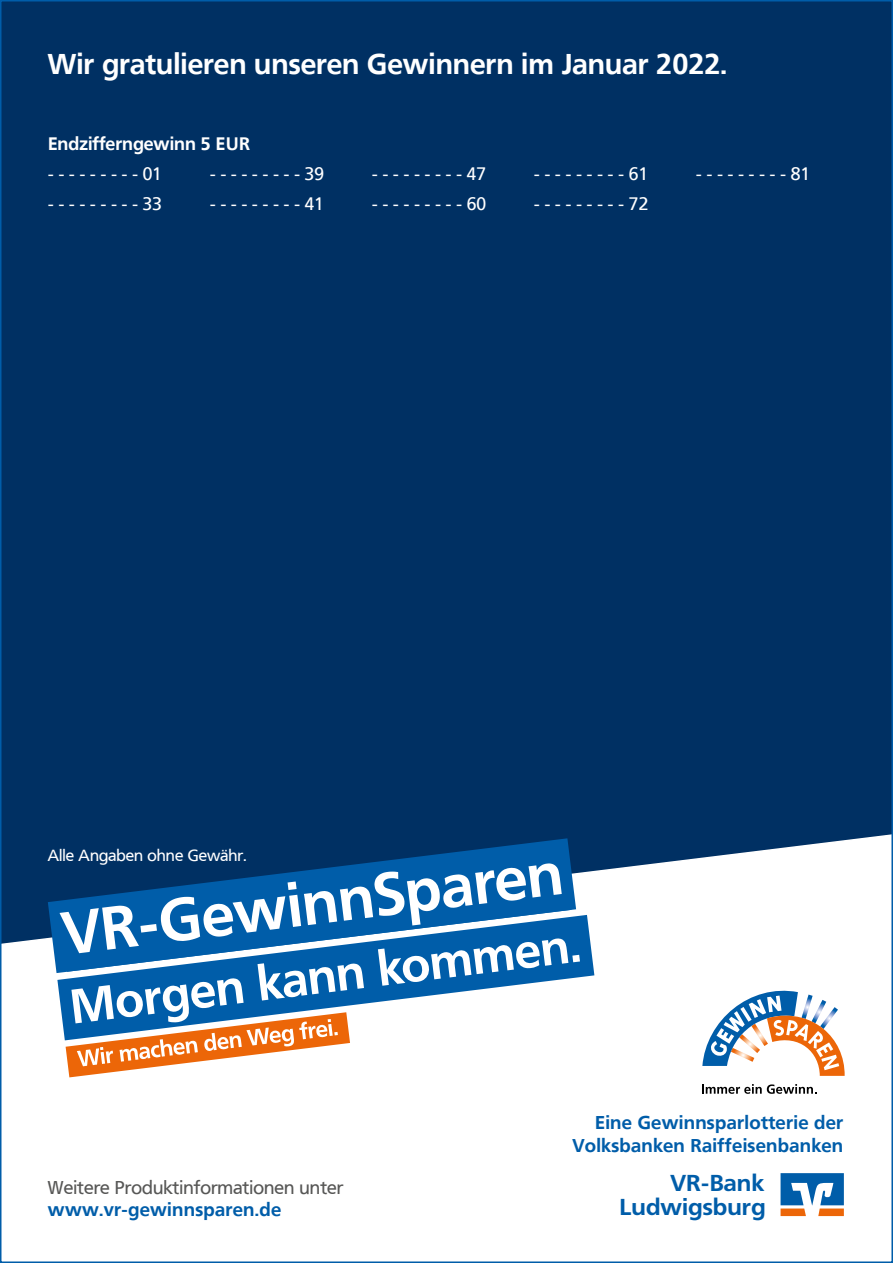
<style>
.page{position:relative;width:893px;height:1263px;background:#fff}
.page>*{position:absolute;margin:0;border:0;box-sizing:border-box;transform-origin:0 0}
.t1{font:700 60px "Frutiger VR";color:#fff}
.t2{font:700 28.5px "Frutiger VR";color:#fff}
.t3{font:700 22.8px "Frutiger VR";color:#005da9;scale:1.06 1}
.t4{font:700 18.45px/22.5px "Frutiger VR";letter-spacing:.015em;color:#005da9;text-align:right}
.t5{font:18.45px "Frutiger VR";color:#575756}
.t6{font:18px "Frutiger VR";color:#fff}
.t7{font:700 18px "Frutiger VR";color:#fff}
.t8{font:16.05px "Frutiger VR";color:#fff}
</style>
<div class="page">
<div style="left:0;top:0;width:893px;height:973px;background:#003063"></div>
<svg style="left:3px;top:834px;width:887px;height:383px"></svg>
<svg style="left:702px;top:991px;width:143px;height:85px"></svg>
<svg style="left:702px;top:1084px;width:114px;height:10px"></svg>
<svg style="left:780px;top:1173px;width:64px;height:43px"></svg>
<svg style="left:57px;top:915px;width:537px;height:125px"></svg>
<svg style="left:66px;top:938px;width:514px;height:139px"></svg>
<svg style="left:48px;top:838px;width:528px;height:135px"></svg>
<svg style="left:59px;top:847px;width:512px;height:125px;fill:#005da9"></svg>
<h2 class="t2" style="left:48px;top:47px;width:680px">Wir gratulieren unseren Gewinnern im Januar 2022.</h2>
<p class="t7" style="left:48px;top:133px;width:203px">Endzifferngewinn 5 EUR</p>
<p class="t6" style="left:48px;top:163px;width:116px">- - - - - - - - - 01</p>
<p class="t6" style="left:210px;top:163px;width:116px">- - - - - - - - - 39</p>
<p class="t6" style="left:372px;top:163px;width:116px">- - - - - - - - - 47</p>
<p class="t6" style="left:534px;top:163px;width:116px">- - - - - - - - - 61</p>
<p class="t6" style="left:696px;top:163px;width:116px">- - - - - - - - - 81</p>
<p class="t6" style="left:48px;top:193px;width:116px">- - - - - - - - - 33</p>
<p class="t6" style="left:210px;top:193px;width:116px">- - - - - - - - - 41</p>
<p class="t6" style="left:372px;top:193px;width:116px">- - - - - - - - - 60</p>
<p class="t6" style="left:534px;top:193px;width:116px">- - - - - - - - - 72</p>
<p class="t8" style="left:48px;top:845px;width:200px">Alle Angaben ohne Gewähr.</p>
<h1 class="t1" style="left:58px;top:898px;width:505px;rotate:-7deg">VR-GewinnSparen</h1>
<p class="t5" style="left:48px;top:1176px;width:297px">Weitere Produktinformationen unter</p>
<p class="t4" style="left:48px;top:1199px;width:235px">www.vr-gewinnsparen.de</p>
<p class="t4" style="left:572px;top:1112px;width:272px">Eine Gewinnsparlotterie der<br>Volksbanken Raiffeisenbanken</p>
<p class="t3" style="left:671px;top:1169px;width:90px">VR-Bank</p>
<p class="t3" style="left:619px;top:1193px;width:139px">Ludwigsburg</p>
</div>
